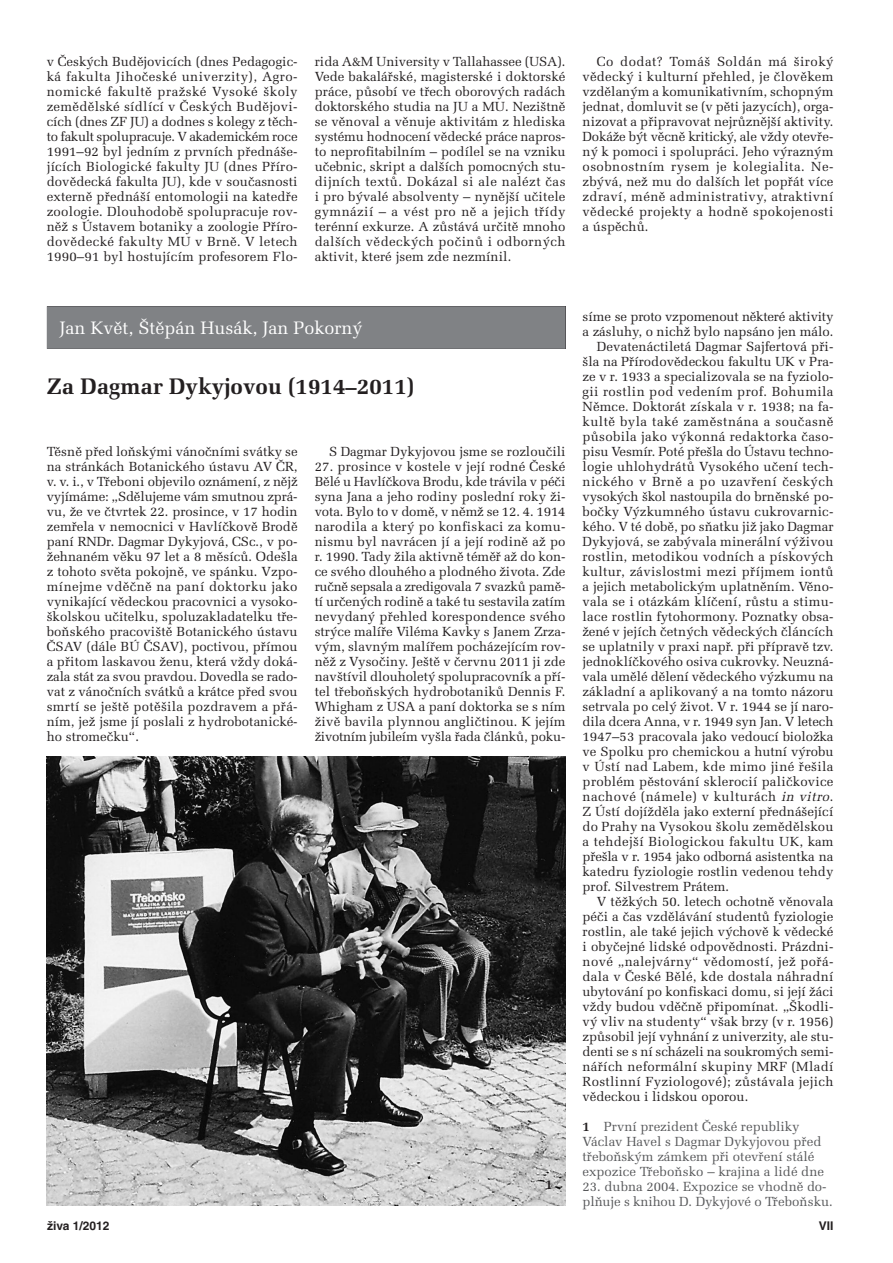
<style>
.page{position:relative;width:893px;height:1263px;background:#fff}
.page>*{position:absolute;margin:0;border:0;box-sizing:border-box;transform-origin:0 0}
.t1{font:700 22.5px "Melior CE";color:#231f20}
.t2{font:18px "Melior CE";color:#fff}
.t3{font:700 13.5px "Melior CE";color:#231f20}
.t4{font:13.2px/15px "Melior CE";letter-spacing:.005em;color:#231f20;text-align:justify}
.t5{font:13.2px/15px "Melior CE";color:#57585a}
.t6{font:13.2px "Melior CE";letter-spacing:.025em;color:#231f20}
.t7{font:13.2px "Melior CE";letter-spacing:-.015em;color:#231f20}
.t8{font:13.2px "Melior CE";letter-spacing:.035em;color:#231f20}
.t9{font:13.2px "Melior CE";letter-spacing:.03em;color:#231f20}
.t10{font:700 12px "Helvetica CE";color:#231f20}
.s1{font-style:italic}
.s2{font-weight:700;color:#231f20}
</style>
<div class="page">
<div style="left:47px;top:306px;width:519px;height:43px;background:#808285"></div>
<img style="left:47px;top:756px;width:519px;height:449px">
<p class="t4" style="left:47px;top:56px;width:252px">v Českých Budějovicích (dnes Pedagogic&shy;ká fakulta Jihočeské univerzity), Agro&shy;nomické fakultě pražské Vysoké školy zemědělské sídlící v Českých Budějovi&shy;cích (dnes ZF JU) a dodnes s kolegy z těch&shy;to fakult spolupracuje. V akademickém roce 1991–92 byl jedním z prvních přednáše&shy;jících Biologické fakulty JU (dnes Příro&shy;dovědecká fakulta JU), kde v současnosti externě přednáší entomologii na katedře zoologie. Dlouhodobě spolupracuje rov&shy;něž s Ústavem botaniky a zoologie Příro&shy;dovědecké fakulty MU v Brně. V letech 1990–91 byl hostujícím profesorem Flo-</p>
<p class="t4" style="left:315px;top:56px;width:252px">rida A&amp;M University v Tallahassee (USA).<br>Vede bakalářské, magisterské i doktorské práce, působí ve třech oborových radách doktorského studia na JU a MU. Nezištně se věnoval a věnuje aktivitám z hlediska systému hodnocení vědecké práce napros&shy;to neprofitabilním – podílel se na vzniku učebnic, skript a dalších pomocných stu&shy;dijních textů. Dokázal si ale nalézt čas i pro bývalé absolventy – nynější učitele gymnázií – a vést pro ně a jejich třídy terénní exkurze. A zůstává určitě mnoho dalších vědeckých počinů i odborných aktivit, které jsem zde nezmínil.</p>
<p class="t4" style="left:583px;top:56px;width:252px;text-indent:14px">Co dodat? Tomáš Soldán má široký vědecký i kulturní přehled, je člověkem vzdělaným a komunikativním, schopným jednat, domluvit se (v pěti jazycích), orga&shy;nizovat a připravovat nejrůznější aktivity.<br>Dokáže být věcně kritický, ale vždy otevře&shy;ný k pomoci i spolupráci. Jeho výrazným osobnostním rysem je kolegialita. Ne&shy;zbývá, než mu do dalších let popřát více zdraví, méně administrativy, atraktivní vědecké projekty a hodně spokojenosti a úspěchů.</p>
<h2 class="t2" style="left:60px;top:321px;width:305px">Jan Květ, Štěpán Husák, Jan Pokorný</h2>
<h1 class="t1" style="left:47px;top:378px;width:369px">Za Dagmar Dykyjovou (1914–2011)</h1>
<p class="t4" style="left:47px;top:446px;width:252px">Těsně před loňskými vánočními svátky se na stránkách Botanického ústavu AV ČR, v. v. i., v Třeboni objevilo oznámení, z nějž vyjímáme: „Sdělujeme vám smutnou zprá&shy;vu, že ve čtvrtek 22. prosince, v 17 hodin zemřela v nemocnici v Havlíčkově Brodě paní RNDr. Dagmar Dykyjová, CSc., v po&shy;žehnaném věku 97 let a 8 měsíců. Odešla z tohoto světa pokojně, ve spánku. Vzpo&shy;mínejme vděčně na paní doktorku jako vynikající vědeckou pracovnici a vysoko&shy;školskou učitelku, spoluzakladatelku tře&shy;boňského pracoviště Botanického ústavu ČSAV (dále BÚ ČSAV), poctivou, přímou a přitom laskavou ženu, která vždy doká&shy;zala stát za svou pravdou. Dovedla se rado&shy;vat z vánočních svátků a krátce před svou smrtí se ještě potěšila pozdravem a přá&shy;ním, jež jsme jí poslali z hydrobotanické&shy;ho stromečku“.</p>
<p class="t4" style="left:329px;top:446px;width:238px">S Dagmar Dykyjovou jsme se rozloučili</p>
<p class="t4" style="left:315px;top:461px;width:252px">27. prosince v kostele v její rodné České Bělé u Havlíčkova Brodu, kde trávila v péči syna Jana a jeho rodiny poslední roky ži&shy;vota. Bylo to v domě, v němž se 12. 4. 1914 narodila a který po konfiskaci za komu&shy;nismu byl navrácen jí a její rodině až po r. 1990. Tady žila aktivně téměř až do kon&shy;ce svého dlouhého a plodného života. Zde ručně sepsala a zredigovala 7 svazků pamě&shy;tí určených rodině a také tu sestavila zatím nevydaný přehled korespondence svého strýce malíře Viléma Kavky s Janem Zrza&shy;vým, slavným malířem pocházejícím rov&shy;něž z Vysočiny. Ještě v červnu 2011 ji zde navštívil dlouholetý spolupracovník a pří&shy;tel třeboňských hydrobotaniků Dennis F.<br>Whigham z USA a paní doktorka se s ním živě bavila plynnou angličtinou. K jejím životním jubileím vyšla řada článků, poku-</p>
<p class="t3" style="left:545px;top:1180px;width:9px">1</p>
<p class="t7" style="left:583px;top:312px;width:252px">síme se proto vzpomenout některé aktivity</p>
<p class="t4" style="left:583px;top:326px;width:252px">a zásluhy, o nichž bylo napsáno jen málo.</p>
<p class="t4" style="left:597px;top:341px;width:238px">Devatenáctiletá Dagmar Sajfertová při-</p>
<p class="t4" style="left:583px;top:356px;width:252px">šla na Přírodovědeckou fakultu UK v Pra-</p>
<p class="t4" style="left:583px;top:371px;width:252px">ze v r. 1933 a specializovala se na fyziolo-</p>
<p class="t6" style="left:583px;top:387px;width:252px">gii rostlin pod vedením prof. Bohumila</p>
<p class="t4" style="left:583px;top:401px;width:252px">Němce. Doktorát získala v r. 1938; na fa-</p>
<p class="t8" style="left:583px;top:417px;width:252px">kultě byla také zaměstnána a současně</p>
<p class="t4" style="left:583px;top:431px;width:252px">působila jako výkonná redaktorka časo-</p>
<p class="t4" style="left:583px;top:446px;width:252px">pisu Vesmír. Poté přešla do Ústavu techno-</p>
<p class="t4" style="left:583px;top:461px;width:252px">logie uhlohydrátů Vysokého učení tech-</p>
<p class="t8" style="left:583px;top:477px;width:252px">nického v Brně a po uzavření českých</p>
<p class="t7" style="left:583px;top:492px;width:252px">vysokých škol nastoupila do brněnské po-</p>
<p class="t4" style="left:583px;top:506px;width:252px">bočky Výzkumného ústavu cukrovarnic-</p>
<p class="t4" style="left:583px;top:521px;width:252px">kého. V té době, po sňatku již jako Dagmar</p>
<p class="t4" style="left:583px;top:536px;width:252px">Dykyjová, se zabývala minerální výživou</p>
<p class="t4" style="left:583px;top:551px;width:252px">rostlin, metodikou vodních a pískových</p>
<p class="t4" style="left:583px;top:566px;width:252px">kultur, závislostmi mezi příjmem iontů</p>
<p class="t4" style="left:583px;top:581px;width:252px">a jejich metabolickým uplatněním. Věno-</p>
<p class="t4" style="left:583px;top:596px;width:252px">vala se i otázkám klíčení, růstu a stimu-</p>
<p class="t4" style="left:583px;top:611px;width:252px">lace rostlin fytohormony. Poznatky obsa-</p>
<p class="t4" style="left:583px;top:626px;width:252px">žené v jejích četných vědeckých článcích</p>
<p class="t4" style="left:583px;top:641px;width:252px">se uplatnily v praxi např. při přípravě tzv.</p>
<p class="t4" style="left:583px;top:656px;width:252px">jednoklíčkového osiva cukrovky. Neuzná-</p>
<p class="t4" style="left:583px;top:671px;width:252px">vala umělé dělení vědeckého výzkumu na</p>
<p class="t4" style="left:583px;top:686px;width:252px">základní a aplikovaný a na tomto názoru</p>
<p class="t4" style="left:583px;top:701px;width:252px">setrvala po celý život. V r. 1944 se jí naro-</p>
<p class="t4" style="left:583px;top:716px;width:252px">dila dcera Anna, v r. 1949 syn Jan. V letech</p>
<p class="t4" style="left:583px;top:731px;width:252px">1947–53 pracovala jako vedoucí bioložka</p>
<p class="t4" style="left:583px;top:746px;width:252px">ve Spolku pro chemickou a hutní výrobu</p>
<p class="t6" style="left:583px;top:762px;width:252px">v Ústí nad Labem, kde mimo jiné řešila</p>
<p class="t4" style="left:583px;top:776px;width:252px">problém pěstování sklerocií paličkovice</p>
<p class="t8" style="left:583px;top:792px;width:252px">nachové (námele) v kulturách <span class="s1">in vitro</span>.</p>
<p class="t4" style="left:583px;top:806px;width:252px">Z Ústí dojížděla jako externí přednášející</p>
<p class="t4" style="left:583px;top:821px;width:252px">do Prahy na Vysokou školu zemědělskou</p>
<p class="t6" style="left:583px;top:837px;width:252px">a tehdejší Biologickou fakultu UK, kam</p>
<p class="t7" style="left:583px;top:852px;width:252px">přešla v r. 1954 jako odborná asistentka na</p>
<p class="t4" style="left:583px;top:866px;width:252px">katedru fyziologie rostlin vedenou tehdy</p>
<p class="t4" style="left:583px;top:881px;width:148px">prof. Silvestrem Prátem.</p>
<p class="t4" style="left:597px;top:896px;width:238px">V těžkých 50. letech ochotně věnovala</p>
<p class="t4" style="left:583px;top:911px;width:252px">péči a čas vzdělávání studentů fyziologie</p>
<p class="t4" style="left:583px;top:926px;width:252px">rostlin, ale také jejich výchově k vědecké</p>
<p class="t4" style="left:583px;top:941px;width:252px">i obyčejné lidské odpovědnosti. Prázdni-</p>
<p class="t9" style="left:583px;top:957px;width:252px">nové „nalejvárny“ vědomostí, jež pořá-</p>
<p class="t4" style="left:583px;top:971px;width:252px">dala v České Bělé, kde dostala náhradní</p>
<p class="t4" style="left:583px;top:986px;width:252px">ubytování po konfiskaci domu, si její žáci</p>
<p class="t4" style="left:583px;top:1001px;width:252px">vždy budou vděčně připomínat. „Škodli-</p>
<p class="t4" style="left:583px;top:1016px;width:252px">vý vliv na studenty“ však brzy (v r. 1956)</p>
<p class="t4" style="left:583px;top:1031px;width:252px">způsobil její vyhnání z univerzity, ale stu-</p>
<p class="t4" style="left:583px;top:1046px;width:252px">denti se s ní scházeli na soukromých semi-</p>
<p class="t6" style="left:583px;top:1062px;width:252px">nářích neformální skupiny MRF (Mladí</p>
<p class="t6" style="left:583px;top:1077px;width:252px">Rostlinní Fyziologové); zůstávala jejich</p>
<p class="t4" style="left:583px;top:1091px;width:167px">vědeckou i lidskou oporou.</p>
<p class="t5" style="left:583px;top:1121px;width:243px"><span class="s2">1</span> První prezident České republiky Václav Havel s Dagmar Dykyjovou před třeboňským zámkem při otevření stálé expozice Třeboňsko – krajina a lidé dne</p>
<p class="t5" style="left:583px;top:1181px;width:252px">23. dubna 2004. Expozice se vhodně do&shy;plňuje s knihou D. Dykyjové o Třeboňsku.</p>
<p class="t10" style="left:47px;top:1221px;width:64px">živa 1/2012</p>
<p class="t10" style="left:819px;top:1221px;width:16px">VII</p>
</div>
